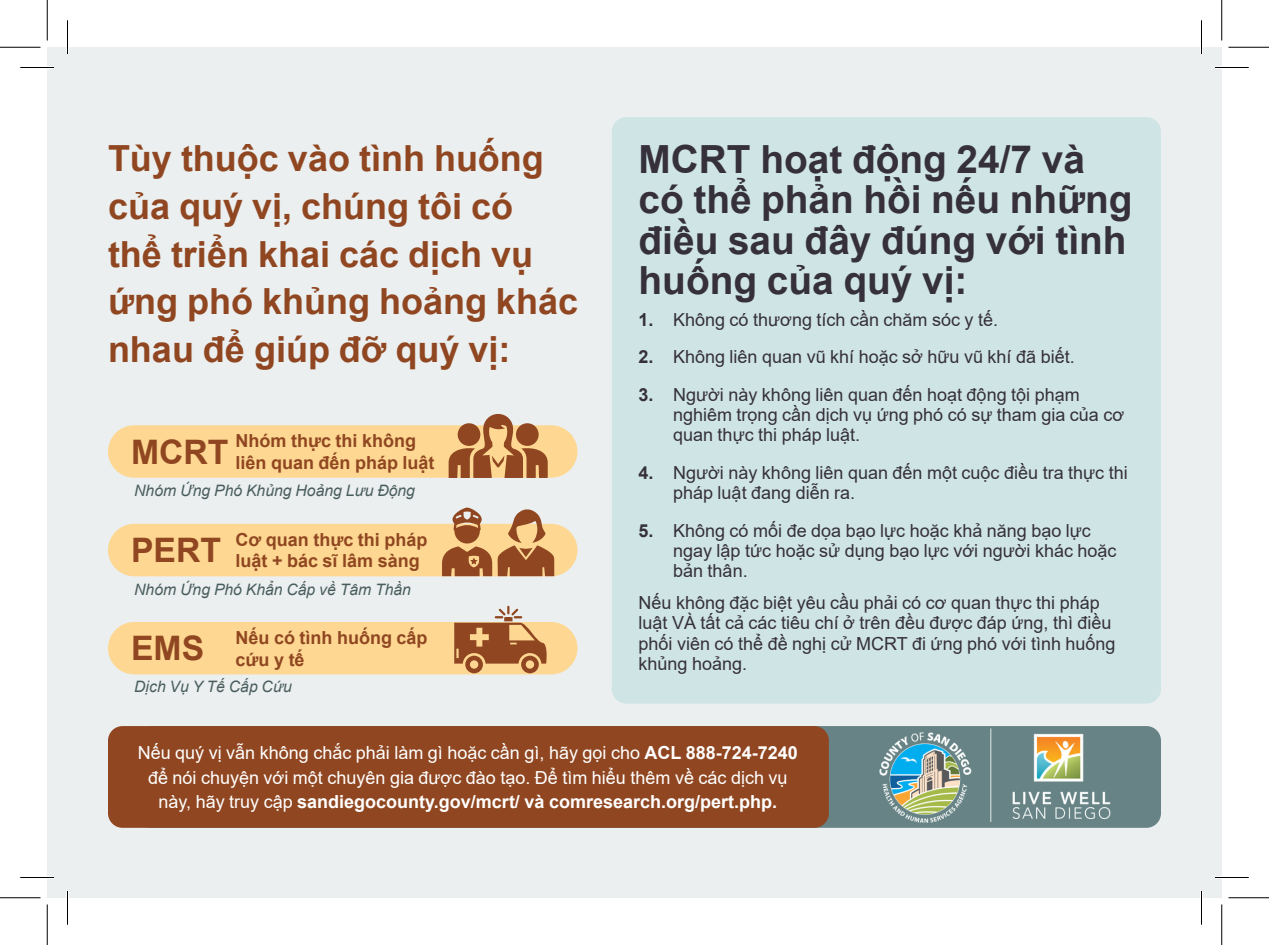
<style>
.page{position:relative;width:1269px;height:945px;background:#fff}
.page>*{position:absolute;margin:0;border:0;box-sizing:border-box;transform-origin:0 0}
.t1{font:700 38.7px/40.5px "Arial";color:#35303b}
.t2{font:700 36px/47.9px "Arial";color:#904721}
.t3{font:700 33.75px "Arial";color:#904721}
.Paragraph_Style_1{font:18px/20.2px "Arial";color:#35303b}
.Paragraph_Style_1-2{font:18px/24.8px "Arial";color:#fff;text-align:center}
.t4{font:700 18px/21.6px "Arial";color:#904721}
.t5{font:italic 15.75px "Arial";color:#4a5d5e}
.s1{font-weight:700}
</style>
<div class="page">
<div style="left:47px;top:47px;width:1175px;height:851px;background:#ebefef"></div>
<div style="left:108px;top:425px;width:469px;height:53px;background:#fed892;border-radius:26px"></div>
<div style="left:108px;top:524px;width:469px;height:52px;background:#fed892;border-radius:26px"></div>
<div style="left:108px;top:622px;width:469px;height:52px;background:#fed892;border-radius:26px"></div>
<svg style="left:449px;top:414px;width:99px;height:64px"></svg>
<div style="left:458px;top:423px;width:22px;height:23px;background:#904721;border-radius:50%"></div>
<div style="left:516px;top:423px;width:23px;height:23px;background:#904721;border-radius:50%"></div>
<svg style="left:442px;top:508px;width:112px;height:68px"></svg>
<svg style="left:454px;top:606px;width:93px;height:67px"></svg>
<div style="left:136px;top:726px;width:1025px;height:102px;background:#678385;border-radius:15px"></div>
<div style="left:108px;top:726px;width:721px;height:102px;background:#904721;border-radius:15px"></div>
<div style="left:612px;top:117px;width:549px;height:587px;background:#cfe4e5;border-radius:15px"></div>
<img style="left:879px;top:728px;width:232px;height:95px">
<hr style="left:20px;top:66px;width:34px;height:3px;background:#fff">
<hr style="left:1215px;top:66px;width:34px;height:3px;background:#fff">
<hr style="left:20px;top:876px;width:34px;height:3px;background:#fff">
<hr style="left:1215px;top:876px;width:34px;height:3px;background:#fff">
<hr style="left:66px;top:20px;width:3px;height:34px;background:#fff">
<hr style="left:66px;top:891px;width:3px;height:34px;background:#fff">
<hr style="left:1200px;top:20px;width:3px;height:34px;background:#fff">
<hr style="left:1200px;top:891px;width:3px;height:34px;background:#fff">
<hr style="left:20px;top:67px;width:34px;height:1px;background:#000">
<hr style="left:1215px;top:67px;width:34px;height:1px;background:#000">
<hr style="left:20px;top:877px;width:34px;height:1px;background:#000">
<hr style="left:1215px;top:877px;width:34px;height:1px;background:#000">
<hr style="left:67px;top:20px;width:1px;height:34px;background:#000">
<hr style="left:67px;top:891px;width:1px;height:34px;background:#000">
<hr style="left:1201px;top:20px;width:1px;height:34px;background:#000">
<hr style="left:1201px;top:891px;width:1px;height:34px;background:#000">
<hr style="left:0;top:47px;width:40px;height:1px;background:#000">
<hr style="left:1228px;top:47px;width:41px;height:1px;background:#000">
<hr style="left:0;top:897px;width:40px;height:1px;background:#000">
<hr style="left:1228px;top:897px;width:41px;height:1px;background:#000">
<hr style="left:47px;top:0;width:1px;height:40px;background:#000">
<hr style="left:47px;top:904px;width:1px;height:41px;background:#000">
<hr style="left:1221px;top:0;width:1px;height:40px;background:#000">
<hr style="left:1221px;top:904px;width:1px;height:41px;background:#000">
<p class="t2" style="left:108px;top:135px;width:472px">Tùy thuộc vào tình huống của quý vị, chúng tôi có<br>thể triển khai các dịch vụ ứng phó khủng hoảng khác nhau để giúp đỡ quý vị:</p>
<p class="t4" style="left:236px;top:430px;width:201px">Nhóm thực thi không liên quan đến pháp luật</p>
<p class="t5" style="left:134px;top:480px;width:282px">Nhóm Ứng Phó Khủng Hoảng Lưu Động</p>
<p class="t3" style="left:131px;top:428px;width:99px">MCRT</p>
<p class="t3" style="left:131px;top:527px;width:92px">PERT</p>
<p class="t4" style="left:236px;top:529px;width:193px">Cơ quan thực thi pháp luật + bác sĩ lâm sàng</p>
<p class="t5" style="left:134px;top:579px;width:278px">Nhóm Ứng Phó Khẩn Cấp về Tâm Thần</p>
<p class="t3" style="left:131px;top:625px;width:75px">EMS</p>
<p class="t4" style="left:236px;top:627px;width:193px">Nếu có tình huống cấp cứu y tế</p>
<p class="t5" style="left:134px;top:676px;width:159px">Dịch Vụ Y Tế Cấp Cứu</p>
<p class="t1" style="left:639px;top:139px;width:496px">MCRT hoạt động 24/7 và có thể phản hồi nếu những điều sau đây đúng với tình huống của quý vị:</p>
<p class="Paragraph_Style_1" style="left:639px;top:309px;width:361px"><span class="s1">1.</span> Không có thương tích cần chăm sóc y tế.</p>
<p class="Paragraph_Style_1" style="left:639px;top:347px;width:438px"><span class="s1">2.</span> Không liên quan vũ khí hoặc sở hữu vũ khí đã biết.</p>
<p class="Paragraph_Style_1" style="left:673px;top:384px;width:453px;text-indent:-35px"><span class="s1">3.</span> Người này không liên quan đến hoạt động tội phạm nghiêm trọng cần dịch vụ ứng phó có sự tham gia của cơ quan thực thi pháp luật.</p>
<p class="Paragraph_Style_1" style="left:673px;top:462px;width:456px;text-indent:-35px"><span class="s1">4.</span> Người này không liên quan đến một cuộc điều tra thực thi pháp luật đang diễn ra.</p>
<p class="Paragraph_Style_1" style="left:673px;top:520px;width:445px;text-indent:-35px"><span class="s1">5.</span> Không có mối đe dọa bạo lực hoặc khả năng bạo lực ngay lập tức hoặc sử dụng bạo lực với người khác hoặc bản thân.</p>
<p class="Paragraph_Style_1" style="left:639px;top:592px;width:479px">Nếu không đặc biệt yêu cầu phải có cơ quan thực thi pháp luật VÀ tất cả các tiêu chí ở trên đều được đáp ứng, thì điều phối viên có thể đề nghị cử MCRT đi ứng phó với tình huống khủng hoảng.</p>
<p class="Paragraph_Style_1-2" style="left:138px;top:740px;width:662px">Nếu quý vị vẫn không chắc phải làm gì hoặc cần gì, hãy gọi cho <span class="s1">ACL 888-724-7240 </span>để nói chuyện với một chuyên gia được đào tạo. Để tìm hiểu thêm về các dịch vụ này, hãy truy cập <span class="s1">sandiegocounty.gov/mcrt/ và comresearch.org/pert.php.</span></p>
</div>
